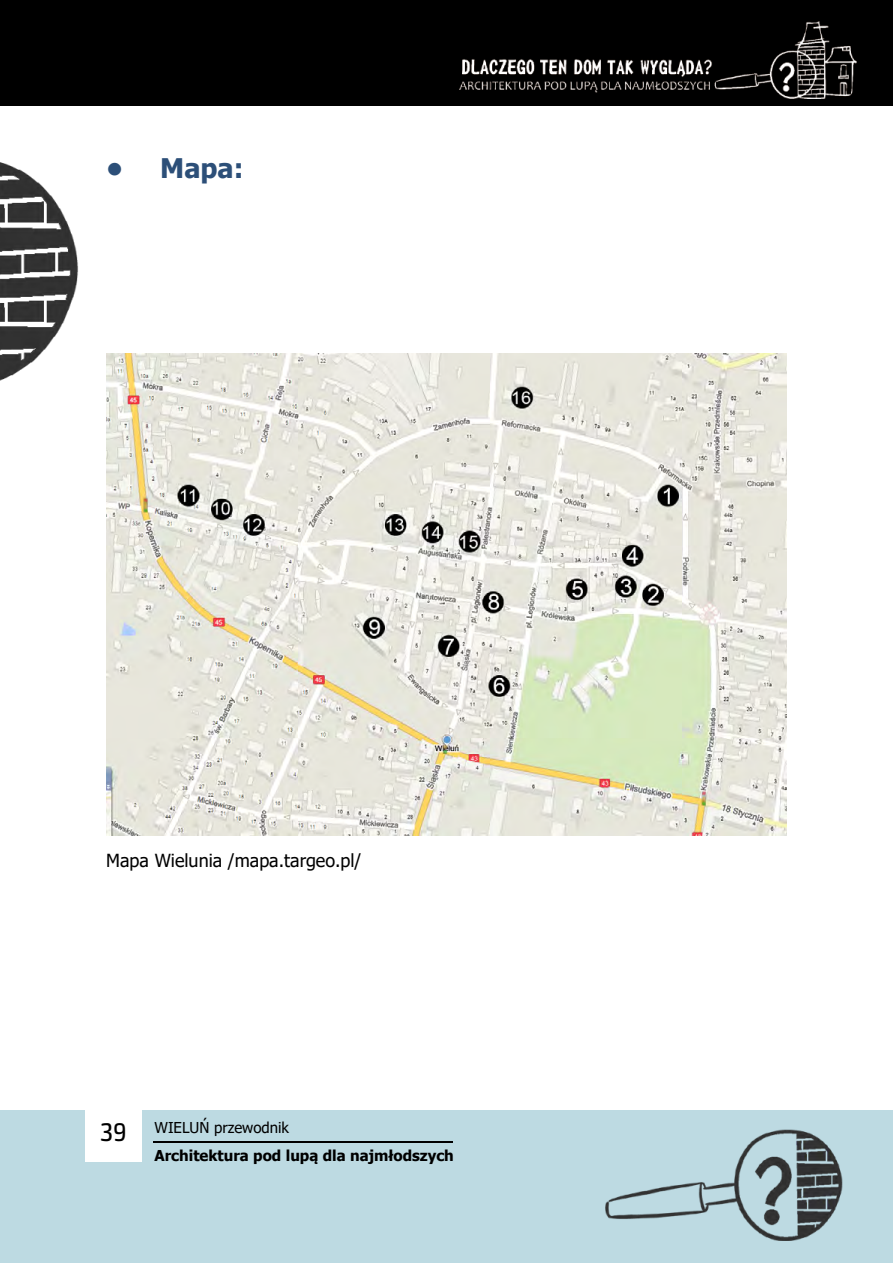
<style>
.page{position:relative;width:893px;height:1263px;background:#fff}
.page>*{position:absolute;margin:0;border:0;box-sizing:border-box;transform-origin:0 0}
.t1{font:28.95px "Neuron";color:#000}
.nagłówki{font:700 27px "Tahoma";color:#2c4f78}
.normal_tekst{font:18px "Tahoma";color:#000}
.t2{font:700 15px "Tahoma";color:#000}
.t3{font:15px "Tahoma";color:#000}
</style>
<div class="page">
<div style="left:0;top:1110px;width:893px;height:153px;background:#bddae2"></div>
<div style="left:0;top:0;width:893px;height:106px;background:#000"></div>
<div style="left:85px;top:1100px;width:57px;height:62px;background:#fff"></div>
<hr style="left:153px;top:1141px;width:300px;height:2px;background:#000">
<img style="left:460px;top:22px;width:396px;height:76px">
<img style="left:0;top:162px;width:79px;height:219px">
<img style="left:605px;top:1129px;width:238px;height:111px">
<img style="left:106px;top:354px;width:681px;height:481px">
<h1 class="nagłówki" style="left:106px;top:150px;width:139px">• Mapa:</h1>
<h1 class="normal_tekst" style="left:106px;top:848px;width:257px">Mapa Wielunia /mapa.targeo.pl/</h1>
<h1 class="t1" style="left:100px;top:1116px;width:28px">39</h1>
<p class="t3" style="left:155px;top:1117px;width:136px">WIELUŃ przewodnik</p>
<p class="t2" style="left:155px;top:1145px;width:301px">Architektura pod lupą dla najmłodszych</p>
</div>
